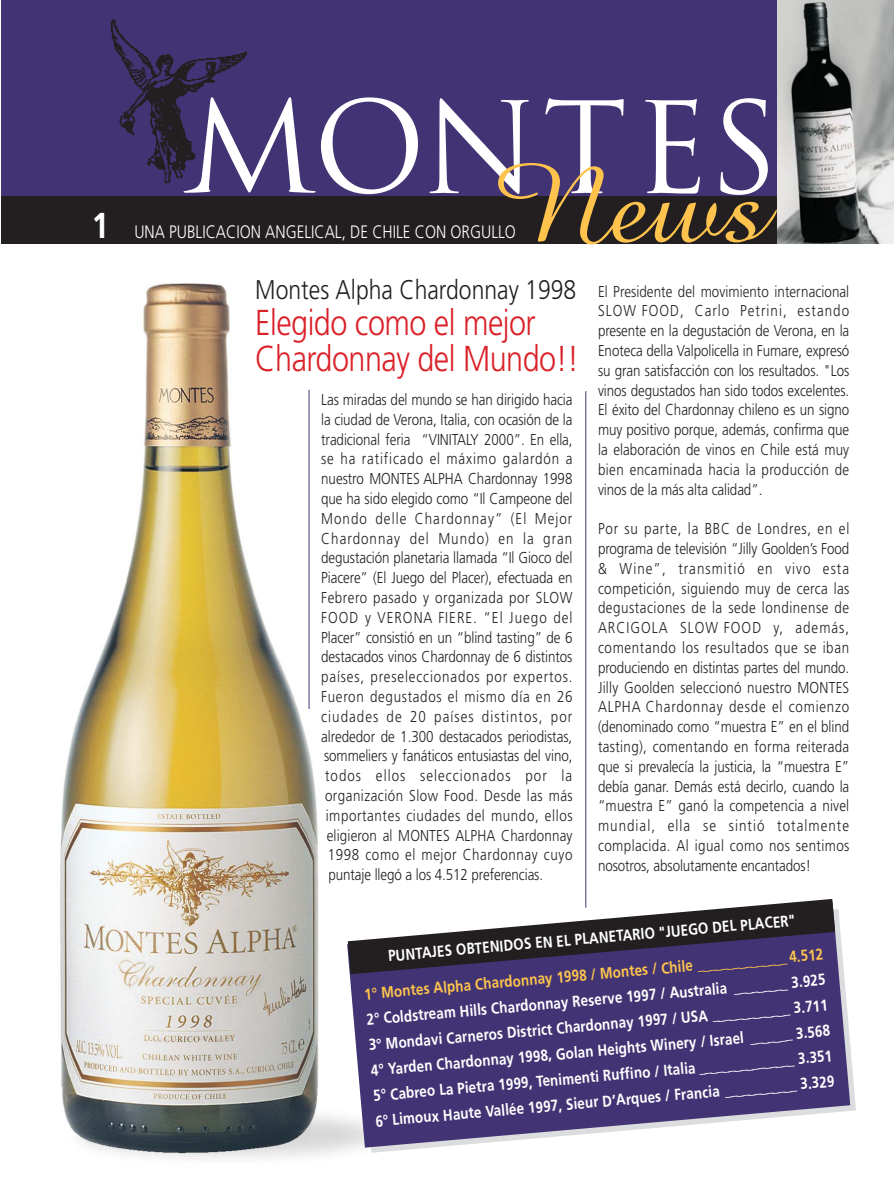
<style>
.page{position:relative;width:894px;height:1191px;background:#fff}
.page>*{position:absolute;margin:0;border:0;box-sizing:border-box;transform-origin:0 0}
.t1{font:114px "Amazone BT";color:#fec34d}
.t2{font:300 36px/36px "Frutiger";letter-spacing:-.015em;color:#da2128;scale:.85 1}
.t3{font:300 27px "Frutiger";color:#231f20;scale:.85 1}
.t4{font:300 18px "Frutiger";color:#fff;scale:.85 1}
.t5{font:300 15.75px/19.8px "Frutiger";color:#231f20;text-align:justify;scale:.85 1}
.t6{font:700 15.75px/25.5px "Frutiger";color:#fff;text-align:justify;scale:.85 1}
.t7{font:300 15.75px "Frutiger";letter-spacing:.075em;color:#231f20;scale:.85 1}
.t8{font:300 15.75px "Frutiger";letter-spacing:.065em;color:#231f20;scale:.85 1}
.t9{font:300 15.75px "Frutiger";letter-spacing:.045em;color:#231f20;scale:.85 1}
.t10{font:300 15.75px "Frutiger";letter-spacing:.035em;color:#231f20;scale:.85 1}
.t11{font:300 15.75px "Frutiger";letter-spacing:.04em;color:#231f20;scale:.85 1}
.t12{font:300 15.75px "Frutiger";letter-spacing:.05em;color:#231f20;scale:.85 1}
.s1{font-weight:700;font-size:36px}
.s2{color:#fec34d}
</style>
<div class="page">
<img style="left:60px;top:283px;width:294px;height:875px">
<svg style="left:273px;top:630px;width:54px;height:289px"></svg>
<div style="left:1px;top:0;width:892px;height:202px;background:#423474"></div>
<div style="left:1px;top:197px;width:893px;height:47px;background:#231f20"></div>
<hr style="left:309px;top:390px;width:1px;height:319px;background:#423474">
<hr style="left:585px;top:391px;width:1px;height:517px;background:#423474">
<img style="left:110px;top:19px;width:137px;height:164px">
<img style="left:777px;top:0;width:117px;height:244px">
<svg style="left:347px;top:902px;width:503px;height:246px;background:#5e5288"></svg>
<svg style="left:348px;top:899px;width:487px;height:75px"></svg>
<svg style="left:545px;top:98px;width:79px;height:95px"></svg>
<svg style="left:645px;top:99px;width:55px;height:95px"></svg>
<svg style="left:720px;top:98px;width:48px;height:97px"></svg>
<svg style="left:430px;top:98px;width:99px;height:96px"></svg>
<svg style="left:184px;top:97px;width:234px;height:97px"></svg>
<p class="t1" style="left:491px;top:160px;width:277px">News</p>
<p class="t4" style="left:92px;top:225px;width:501px"><span class="s1">1</span> UNA PUBLICACION ANGELICAL, DE CHILE CON ORGULLO</p>
<p class="t3" style="left:255px;top:279px;width:379px">Montes Alpha Chardonnay 1998</p>
<p class="t2" style="left:255px;top:308px;width:382px">Elegido como el mejor<br>Chardonnay del Mundo!!</p>
<p class="t5" style="left:321px;top:391px;width:297px">Las miradas del mundo se han dirigido hacia</p>
<p class="t5" style="left:321px;top:411px;width:297px">la ciudad de Verona, Italia, con ocasión de la</p>
<p class="t5" style="left:321px;top:430px;width:297px">tradicional feria “VINITALY 2000”. En ella,</p>
<p class="t8" style="left:321px;top:453px;width:297px">se ha ratificado el máximo galardón a</p>
<p class="t5" style="left:321px;top:470px;width:297px">nuestro MONTES ALPHA Chardonnay 1998</p>
<p class="t5" style="left:321px;top:490px;width:297px">que ha sido elegido como “Il Campeone del</p>
<p class="t7" style="left:321px;top:512px;width:297px">Mondo delle Chardonnay” (El Mejor</p>
<p class="t7" style="left:321px;top:532px;width:297px">Chardonnay del Mundo) en la gran</p>
<p class="t5" style="left:321px;top:549px;width:297px">degustación planetaria llamada “Il Gioco del</p>
<p class="t5" style="left:321px;top:569px;width:297px">Piacere” (El Juego del Placer), efectuada en</p>
<p class="t11" style="left:321px;top:591px;width:297px">Febrero pasado y organizada por SLOW</p>
<p class="t7" style="left:321px;top:611px;width:297px">FOOD y VERONA FIERE. “El Juego del</p>
<p class="t5" style="left:321px;top:628px;width:297px">Placer” consistió en un “blind tasting” de 6</p>
<p class="t5" style="left:321px;top:648px;width:297px">destacados vinos Chardonnay de 6 distintos</p>
<p class="t8" style="left:321px;top:670px;width:297px">países, preseleccionados por expertos.</p>
<p class="t12" style="left:321px;top:690px;width:297px">Fueron degustados el mismo día en 26</p>
<p class="t7" style="left:321px;top:710px;width:297px">ciudades de 20 países distintos, por</p>
<p class="t5" style="left:321px;top:727px;width:297px">alrededor de 1.300 destacados periodistas,</p>
<p class="t5" style="left:324px;top:747px;width:294px">sommeliers y fanáticos entusiastas del vino,</p>
<p class="t7" style="left:325px;top:769px;width:292px">todos ellos seleccionados por la</p>
<p class="t10" style="left:325px;top:789px;width:293px">organización Slow Food. Desde las más</p>
<p class="t9" style="left:326px;top:809px;width:292px">importantes ciudades del mundo, ellos</p>
<p class="t5" style="left:327px;top:826px;width:291px">eligieron al MONTES ALPHA Chardonnay</p>
<p class="t9" style="left:328px;top:849px;width:289px">1998 como el mejor Chardonnay cuyo</p>
<p class="t5" style="left:328px;top:866px;width:254px">puntaje llegó a los 4.512 preferencias.</p>
<p class="t5" style="left:598px;top:283px;width:297px">El Presidente del movimiento internacional SLOW FOOD, Carlo Petrini, estando presente en la degustación de Verona, en la Enoteca della Valpolicella in Fumare, expresó su gran satisfacción con los resultados. "Los vinos degustados han sido todos excelentes.<br>El éxito del Chardonnay chileno es un signo muy positivo porque, además, confirma que la elaboración de vinos en Chile está muy bien encaminada hacia la producción de vinos de la más alta calidad”.</p>
<p class="t5" style="left:598px;top:520px;width:297px">Por su parte, la BBC de Londres, en el programa de televisión “Jilly Goolden’s Food &amp; Wine”, transmitió en vivo esta competición, siguiendo muy de cerca las degustaciones de la sede londinense de ARCIGOLA SLOW FOOD y, además, comentando los resultados que se iban produciendo en distintas partes del mundo.<br>Jilly Goolden seleccionó nuestro MONTES ALPHA Chardonnay desde el comienzo (denominado como “muestra E” en el blind tasting), comentando en forma reiterada que si prevalecía la justicia, la “muestra E” debía ganar. Demás está decirlo, cuando la “muestra E” ganó la competencia a nivel mundial, ella se sintió totalmente complacida. Al igual como nos sentimos nosotros, absolutamente encantados!</p>
<p class="t6" style="left:387px;top:944px;width:482px;rotate:-5deg">PUNTAJES OBTENIDOS EN EL PLANETARIO "JUEGO DEL PLACER"</p>
<p class="t6" style="left:363px;top:983px;width:543px;rotate:-5deg"><span class="s2">1° Montes Alpha Chardonnay 1998 / Montes / Chile _ _ _ _ _ _ _ _ _ _ _ _ _ _ _ 4.512<br></span>2° Coldstream Hills Chardonnay Reserve 1997 / Australia _ _ _ _ _ _ _ _ _ 3.925<br>3° Mondavi Carneros District Chardonnay 1997 / USA _ _ _ _ _ _ _ _ _ _ _ _ _ 3.711<br>4° Yarden Chardonnay 1998, Golan Heights Winery / Israel _ _ _ _ _ _ _ 3.568<br>5° Cabreo La Pietra 1999, Tenimenti Ruffino / Italia _ _ _ _ _ _ _ _ _ _ _ _ _ _ _ _ 3.351<br>6° Limoux Haute Vallée 1997, Sieur D’Arques / Francia _ _ _ _ _ _ _ _ _ _ _ _ 3.329</p>
</div>
